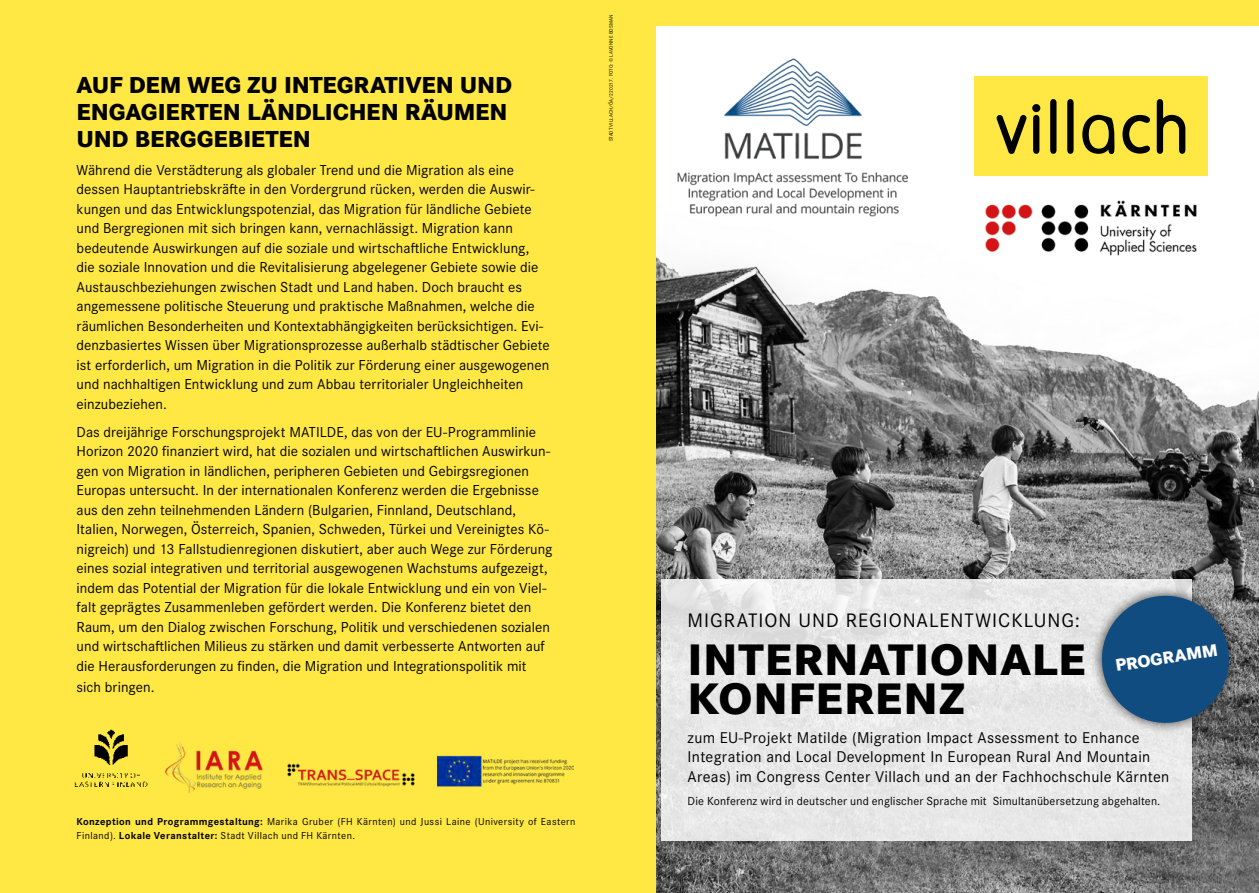
<style>
.page{position:relative;width:1259px;height:893px;background:#fff}
.page>*{position:absolute;margin:0;border:0;box-sizing:border-box;transform-origin:0 0}
.t1{font:800 45.75px/39.3px "Corporate S Pro";letter-spacing:.02em;color:#000}
.t2{font:800 24px/27px "Corporate S Pro";letter-spacing:-.005em;color:#000}
.t3{font:20.25px "Corporate S Pro";letter-spacing:.045em;color:#000}
.t4{font:800 17.7px "Corporate S Pro";color:#fff}
.t5{font:16.2px/19.8px "Corporate S Pro";letter-spacing:.02em;color:#000}
.t6{font:15px/19.5px "Corporate S Pro";letter-spacing:.005em;color:#000}
.t7{font:12.15px "Corporate S Pro";letter-spacing:.01em;color:#000}
.t8{font:10.5px/13.5px "Corporate S Pro";letter-spacing:.04em;color:#000}
.t9{font:5.25px "Corporate S Pro";color:#000}
.s1{font-weight:700}
</style>
<div class="page">
<img style="left:655px;top:26px;width:604px;height:867px">
<img style="left:974px;top:176px;width:234px;height:121px">
<div style="left:629px;top:0;width:630px;height:26px;background:#ffe843"></div>
<div style="left:621px;top:0;width:34px;height:893px;background:#ffe843"></div>
<div style="left:974px;top:77px;width:234px;height:99px;background:#ffe843"></div>
<div style="left:1032px;top:104px;width:8px;height:8px;background:#000;border-radius:50%"></div>
<svg style="left:1033px;top:115px;width:6px;height:39px"></svg>
<svg style="left:1050px;top:99px;width:6px;height:55px"></svg>
<svg style="left:1067px;top:99px;width:6px;height:55px"></svg>
<svg style="left:1122px;top:115px;width:28px;height:39px"></svg>
<svg style="left:1156px;top:99px;width:29px;height:55px"></svg>
<svg style="left:996px;top:115px;width:30px;height:39px"></svg>
<svg style="left:1082px;top:115px;width:33px;height:39px"></svg>
<div style="left:0;top:0;width:638px;height:893px;background:#ffe843"></div>
<img style="left:74px;top:729px;width:74px;height:58px">
<img style="left:438px;top:755px;width:135px;height:32px">
<img style="left:287px;top:763px;width:128px;height:24px">
<img style="left:165px;top:743px;width:98px;height:50px">
<img style="left:661px;top:38px;width:266px;height:204px">
<div style="left:661px;top:579px;width:531px;height:262px;background:#e8e8e8"></div>
<svg style="left:1079px;top:573px;width:173px;height:173px"></svg>
<p class="t2" style="left:77px;top:69px;width:437px">AUF DEM WEG ZU INTEGRATIVEN UND<br>ENGAGIERTEN LÄNDLICHEN RÄUMEN<br>UND BERGGEBIETEN</p>
<p class="t6" style="left:77px;top:159px;width:475px">Während die Verstädterung als globaler Trend und die Migration als eine dessen Hauptantriebskräfte in den Vordergrund rücken, werden die Auswir&shy;kungen und das Entwicklungspotenzial, das Migration für ländliche Gebiete und Bergregionen mit sich bringen kann, vernachlässigt. Migration kann bedeutende Auswirkungen auf die soziale und wirtschaftliche Entwicklung, die soziale Innovation und die Revitalisierung abgelegener Gebiete sowie die Austauschbeziehungen zwischen Stadt und Land haben. Doch braucht es angemessene politische Steuerung und praktische Maßnahmen, welche die räumlichen Besonderheiten und Kontextabhängigkeiten berücksichtigen. Evi&shy;denzbasiertes Wissen über Migrationsprozesse außerhalb städtischer Gebiete ist erforderlich, um Migration in die Politik zur Förderung einer ausgewogenen und nachhaltigen Entwicklung und zum Abbau territorialer Ungleichheiten einzubeziehen.</p>
<p class="t6" style="left:77px;top:421px;width:477px">Das dreijährige Forschungsprojekt MATILDE, das von der EU-Programmlinie Horizon 2020 finanziert wird, hat die sozialen und wirtschaftlichen Auswirkun&shy;gen von Migration in ländlichen, peripheren Gebieten und Gebirgsregionen Europas untersucht. In der internationalen Konferenz werden die Ergebnisse aus den zehn teilnehmenden Ländern (Bulgarien, Finnland, Deutschland, Italien, Norwegen, Österreich, Spanien, Schweden, Türkei und Vereinigtes Kö&shy;nigreich) und 13 Fallstudienregionen diskutiert, aber auch Wege zur Förderung eines sozial integrativen und territorial ausgewogenen Wachstums aufgezeigt, indem das Potential der Migration für die lokale Entwicklung und ein von Viel&shy;falt geprägtes Zusammenleben gefördert werden. Die Konferenz bietet den Raum, um den Dialog zwischen Forschung, Politik und verschiedenen sozialen und wirtschaftlichen Milieus zu stärken und damit verbesserte Antworten auf die Herausforderungen zu finden, die Migration und Integrationspolitik mit</p>
<p class="t6" style="left:77px;top:676px;width:79px">sich bringen.</p>
<p class="t9" style="left:607px;top:141px;width:128px;rotate:-90deg">STADT VILLACH/ÖA/220217. FOTO: © LAVONNE BOSMAN</p>
<p class="t8" style="left:77px;top:814px;width:500px"><span class="s1">Konzeption und Programmgestaltung:</span> Marika Gruber (FH Kärnten) und Jussi Laine (University of Eastern<br>Finland). <span class="s1">Lokale Veranstalter:</span> Stadt Villach und FH Kärnten.</p>
<p class="t3" style="left:687px;top:605px;width:394px">MIGRATION UND REGIONALENTWICKLUNG:</p>
<p class="t1" style="left:687px;top:636px;width:399px">INTERNATIONALE<br>KONFERENZ</p>
<p class="t5" style="left:687px;top:726px;width:483px">zum EU-Projekt Matilde (Migration Impact Assessment to Enhance<br>Integration and Local Development In European Rural And Mountain<br>Areas) im Congress Center Villach und an der Fachhochschule Kärnten</p>
<p class="t7" style="left:687px;top:792px;width:474px">Die Konferenz wird in deutscher und englischer Sprache mit Simultanübersetzung abgehalten.</p>
<p class="t4" style="left:1113px;top:651px;width:105px;rotate:-9deg">PROGRAMM</p>
</div>
